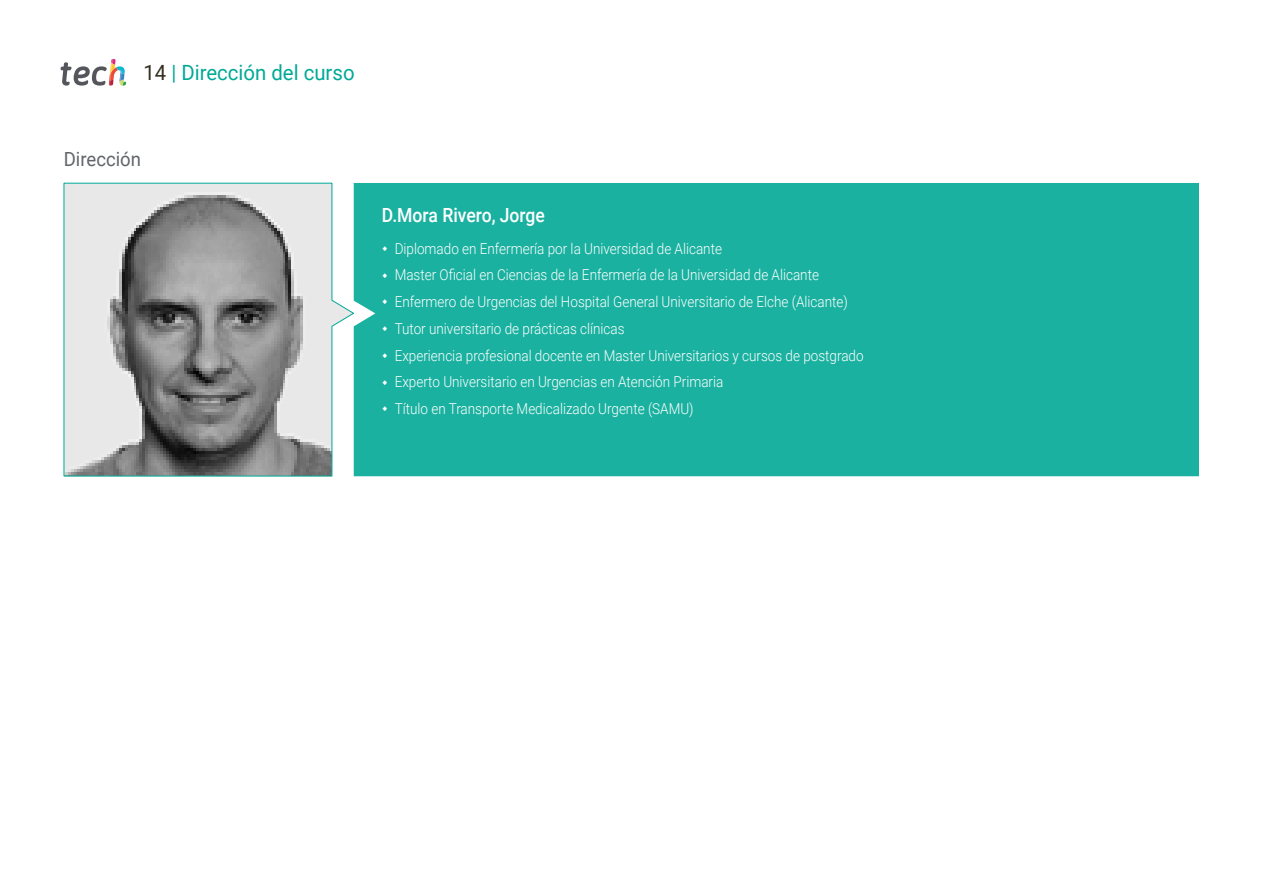
<style>
.page{position:relative;width:1263px;height:893px;background:#fff}
.page>*{position:absolute;margin:0;border:0;box-sizing:border-box;transform-origin:0 0}
.t1{font:21px "Roboto";color:#00a996}
.t2{font:500 19.5px "Roboto";color:#fff;scale:.9 1}
.t3{font:19.5px "Roboto";color:#61646a;scale:.95 1}
.t4{font:300 15px/26.7px "Roboto";color:#fff;scale:.9 1}
.s1{color:#312e20}
</style>
<div class="page">
<div style="left:354px;top:183px;width:845px;height:293px;background:#1ab1a0"></div>
<svg style="left:64px;top:183px;width:290px;height:293px;background:#acadad"></svg>
<svg style="left:61px;top:59px;width:65px;height:27px"></svg>
<svg style="left:383px;top:246px;width:4px;height:5px"></svg>
<svg style="left:383px;top:273px;width:4px;height:5px"></svg>
<svg style="left:383px;top:300px;width:4px;height:5px"></svg>
<svg style="left:383px;top:326px;width:4px;height:5px"></svg>
<svg style="left:383px;top:353px;width:4px;height:5px"></svg>
<svg style="left:383px;top:380px;width:4px;height:5px"></svg>
<svg style="left:383px;top:407px;width:4px;height:5px"></svg>
<h1 class="t1" style="left:144px;top:57px;width:213px"><span class="s1">14</span> | Dirección del curso</h1>
<h2 class="t3" style="left:64px;top:145px;width:83px">Dirección</h2>
<h2 class="t2" style="left:382px;top:201px;width:183px">D.Mora Rivero, Jorge</h2>
<p class="t4" style="left:395px;top:234px;width:523px">Diplomado en Enfermería por la Universidad de Alicante<br>Master Oficial en Ciencias de la Enfermería de la Universidad de Alicante Enfermero de Urgencias del Hospital General Universitario de Elche (Alicante)<br>Tutor universitario de prácticas clínicas<br>Experiencia profesional docente en Master Universitarios y cursos de postgrado Experto Universitario en Urgencias en Atención Primaria<br>Título en Transporte Medicalizado Urgente (SAMU)</p>
</div>
